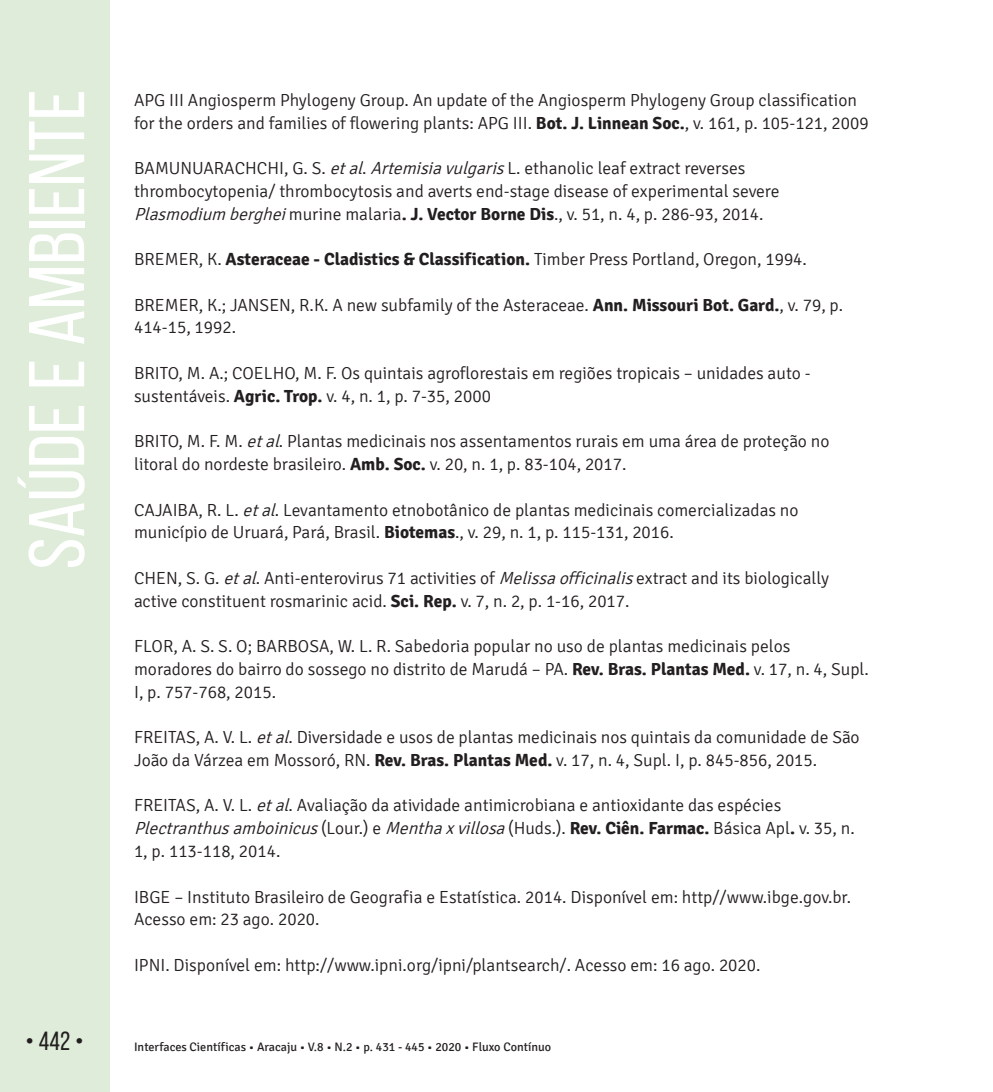
<style>
.page{position:relative;width:993px;height:1092px;background:#fff}
.page>*{position:absolute;margin:0;border:0;box-sizing:border-box;transform-origin:0 0}
.t1{font:78.75px "Bebas Neue";color:#fff;scale:1.09 1}
.t2{font:26.25px "Bebas Neue";color:#231f20}
.t3{font:300 17.5px/22.8px "Signika";color:#231f20}
.t4{font:12.25px "Signika";color:#231f20}
.s1{font-weight:700}
.s2{font-style:italic}
</style>
<div class="page">
<div style="left:0;top:0;width:109px;height:1091px;background:#deecd9"></div>
<h1 class="t1" style="left:14px;top:569px;width:442px;rotate:-90deg">Saúde e Ambiente</h1>
<p class="t3" style="left:134px;top:89px;width:735px">APG III Angiosperm Phylogeny Group. An update of the Angiosperm Phylogeny Group classification for the orders and families of flowering plants: APG III. <span class="s1">Bot. J. Linnean Soc.</span>, v. 161, p. 105-121, 2009</p>
<p class="t3" style="left:134px;top:157px;width:646px">BAMUNUARACHCHI, G. S. <span class="s2">etal</span>. <span class="s2">Artemisiavulgaris</span>L. ethanolic leaf extract reverses thrombocytopenia/ thrombocytosis and averts end-stage disease of experimental severe<br><span class="s2">Plasmodium berghei</span>murine malaria<span class="s1">. J. Vector Borne Dis</span>., v. 51, n. 4, p. 286-93, 2014.</p>
<p class="t3" style="left:134px;top:248px;width:674px">BREMER, K. <span class="s1">Asteraceae - Cladistics &amp; Classification.</span> Timber Press Portland, Oregon, 1994.</p>
<p class="t3" style="left:134px;top:294px;width:710px">BREMER, K.; JANSEN, R.K. A new subfamily of the Asteraceae. <span class="s1">Ann. Missouri Bot. Gard.</span>, v. 79, p.<br>414-15, 1992.</p>
<p class="t3" style="left:134px;top:362px;width:677px">BRITO, M. A.; COELHO, M. F. Os quintais agroflorestais em regiões tropicais – unidades auto - sustentáveis. <span class="s1">Agric. Trop.</span> v. 4, n. 1, p. 7-35, 2000</p>
<p class="t3" style="left:134px;top:430px;width:696px">BRITO, M. F. M. <span class="s2">etal</span>. Plantas medicinais nos assentamentos rurais em uma área de proteção no litoral do nordeste brasileiro. <span class="s1">Amb. Soc.</span> v. 20, n. 1, p. 83-104, 2017.</p>
<p class="t3" style="left:134px;top:498px;width:665px">CAJAIBA, R. L. <span class="s2">etal</span>. Levantamento etnobotânico de plantas medicinais comercializadas no município de Uruará, Pará, Brasil. <span class="s1">Biotemas</span>., v. 29, n. 1, p. 115-131, 2016.</p>
<p class="t3" style="left:134px;top:567px;width:696px">CHEN, S. G. <span class="s2">etal</span>. Anti-enterovirus 71 activities of <span class="s2">Melissaofficinalis</span>extract and its biologically active constituent rosmarinic acid. <span class="s1">Sci. Rep.</span> v. 7, n. 2, p. 1-16, 2017.</p>
<p class="t3" style="left:134px;top:635px;width:736px">FLOR, A. S. S. O; BARBOSA, W. L. R. Sabedoria popular no uso de plantas medicinais pelos moradores do bairro do sossego no distrito de Marudá – PA. <span class="s1">Rev. Bras. Plantas Med.</span> v. 17, n. 4, Supl.<br>I, p. 757-768, 2015.</p>
<p class="t3" style="left:134px;top:726px;width:727px">FREITAS, A. V. L. <span class="s2">etal</span>. Diversidade e usos de plantas medicinais nos quintais da comunidade de São<br>João da Várzea em Mossoró, RN. <span class="s1">Rev. Bras. Plantas Med.</span> v. 17, n. 4, Supl. I, p. 845-856, 2015.</p>
<p class="t3" style="left:134px;top:794px;width:722px">FREITAS, A. V. L. <span class="s2">etal</span>. Avaliação da atividade antimicrobiana e antioxidante das espécies<br><span class="s2">Plectranthusamboinicus</span>(Lour.) e <span class="s2">Menthaxvillosa</span>(Huds.). <span class="s1">Rev. Ciên. Farmac.</span> Básica Apl<span class="s1">.</span> v. 35, n.<br>1, p. 113-118, 2014.</p>
<p class="t3" style="left:134px;top:885px;width:718px">IBGE – Instituto Brasileiro de Geografia e Estatística. 2014. Disponível em: http//www.ibge.gov.br.<br>Acesso em: 23 ago. 2020.</p>
<p class="t3" style="left:134px;top:953px;width:627px">IPNI. Disponível em: http://www.ipni.org/ipni/plantsearch/. Acesso em: 16 ago. 2020.</p>
<h2 class="t2" style="left:26px;top:1026px;width:60px">• 442 •</h2>
<p class="t4" style="left:134px;top:1040px;width:418px">Interfaces Científicas • Aracaju • V.8 • N.2 • p. 431 - 445 • 2020 • Fluxo Contínuo</p>
</div>
